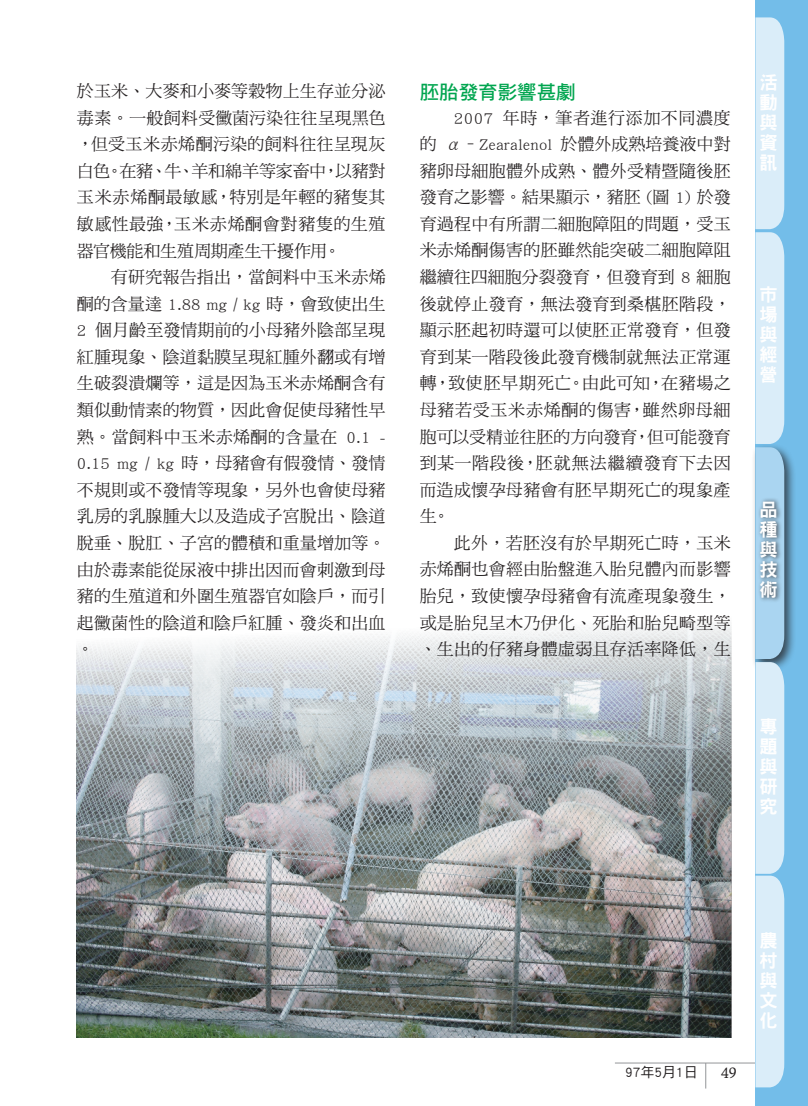
<style>
.page{position:relative;width:808px;height:1106px;background:#fff}
.page>*{position:absolute;margin:0;border:0;box-sizing:border-box;transform-origin:0 0}
.t1{font:19.5px "DF Hei Std W7";color:#00a54f}
.t2{font:18.15px/20.1px "DF Hei Std W9";color:#fff;text-align:justify}
.t3{font:16.95px/26.5px "DF Ming Std W5";letter-spacing:.015em;color:#231f20;text-align:justify}
.t4{font:15px "Calisto";color:#231f20}
.t5{font:13.95px "DF Hei Std W5";color:#231f20}
</style>
<div class="page">
<img style="left:77px;top:624px;width:654px;height:413px">
<hr style="left:615px;top:1062px;width:143px;height:1px;background:#939598">
<svg style="left:705px;top:1063px;width:1px;height:25px"></svg>
<div style="left:755px;top:0;width:53px;height:1106px;background:#73bde9"></div>
<div style="left:751px;top:443px;width:52px;height:234px;background:#231f20;opacity:.75"></div>
<div style="left:756px;top:497px;width:41px;height:136px;background:#231f20;opacity:.75"></div>
<svg style="left:755px;top:17px;width:29px;height:1071px;background:#c8e1f1"></svg>
<p class="t3" style="left:77px;top:77px;width:310px">於玉米、大麥和小麥等穀物上生存並分泌毒素。一般飼料受黴菌污染往往呈現黑色，但受玉米赤烯酮污染的飼料往往呈現灰白色。在豬、牛、羊和綿羊等家畜中，以豬對玉米赤烯酮最敏感，特別是年輕的豬隻其敏感性最強，玉米赤烯酮會對豬隻的生殖器官機能和生殖周期產生干擾作用。</p>
<p class="t3" style="left:77px;top:263px;width:310px;text-indent:34px">有研究報告指出，當飼料中玉米赤烯酮的含量達 1.88 mg / kg 時，會致使出生2 個月齡至發情期前的小母豬外陰部呈現紅腫現象、陰道黏膜呈現紅腫外翻或有增生破裂潰爛等，這是因為玉米赤烯酮含有類似動情素的物質，因此會促使母豬性早熟。當飼料中玉米赤烯酮的含量在 0.1 - 0.15 mg / kg 時，母豬會有假發情、發情不規則或不發情等現象，另外也會使母豬乳房的乳腺腫大以及造成子宮脫出、陰道脫垂、脫肛、子宮的體積和重量增加等。由於毒素能從尿液中排出因而會刺激到母豬的生殖道和外圍生殖器官如陰戶，而引起黴菌性的陰道和陰戶紅腫、發炎和出血。</p>
<p class="t1" style="left:420px;top:81px;width:157px">胚胎發育影響甚劇</p>
<p class="t3" style="left:420px;top:104px;width:313px;text-indent:34px">2007 年時，筆者進行添加不同濃度的 α–Zearalenol 於體外成熟培養液中對豬卵母細胞體外成熟、體外受精暨隨後胚發育之影響。結果顯示，豬胚 (圖 1) 於發育過程中有所謂二細胞障阻的問題，受玉米赤烯酮傷害的胚雖然能突破二細胞障阻繼續往四細胞分裂發育，但發育到 8 細胞後就停止發育，無法發育到桑椹胚階段，顯示胚起初時還可以使胚正常發育，但發育到某一階段後此發育機制就無法正常運轉，致使胚早期死亡。由此可知，在豬場之母豬若受玉米赤烯酮的傷害，雖然卵母細胞可以受精並往胚的方向發育，但可能發育到某一階段後，胚就無法繼續發育下去因而造成懷孕母豬會有胚早期死亡的現象產生。</p>
<p class="t3" style="left:420px;top:529px;width:313px;text-indent:34px">此外，若胚沒有於早期死亡時，玉米赤烯酮也會經由胎盤進入胎兒體內而影響胎兒，致使懷孕母豬會有流產現象發生，或是胎兒呈木乃伊化、死胎和胎兒畸型等、生出的仔豬身體虛弱且存活率降低，生</p>
<p class="t2" style="left:759px;top:72px;width:19px">活動與資訊</p>
<p class="t2" style="left:759px;top:284px;width:19px">市場與經營</p>
<p class="t2" style="left:759px;top:498px;width:19px">品種與技術</p>
<p class="t2" style="left:759px;top:716px;width:19px">專題與研究</p>
<p class="t5" style="left:625px;top:1064px;width:74px">97年5月1日</p>
<p class="t4" style="left:721px;top:1064px;width:17px">49</p>
<p class="t2" style="left:759px;top:929px;width:19px">農村與文化</p>
<p class="t2" style="left:759px;top:930px;width:19px">活動</p>
<p class="t2" style="left:759px;top:990px;width:19px">資訊</p>
</div>
